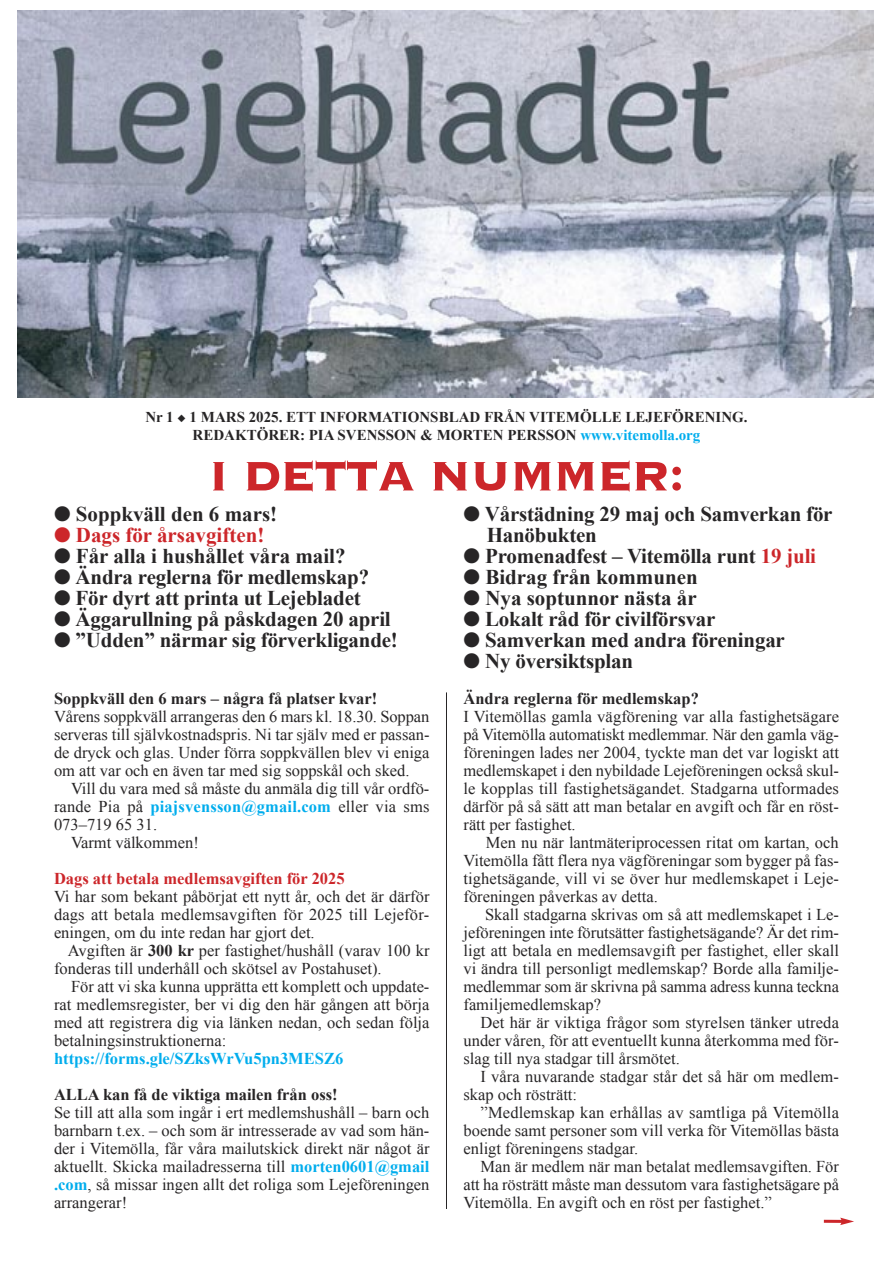
<style>
.page{position:relative;width:893px;height:1263px;background:#fff}
.page>*{position:absolute;margin:0;border:0;box-sizing:border-box;transform-origin:0 0}
.t1{font:700 54px "Copperplate";letter-spacing:-.03em;color:#cc262a}
.t2{font:700 21px "Times New Roman";letter-spacing:-.01em;color:#272526}
.t3{font:700 21px "Times New Roman";color:#cc262a}
.t4{font:16.5px "Times New Roman";color:#272526}
.t5{font:700 16.5px "Times New Roman";color:#272526}
.t6{font:700 16.5px "Times New Roman";color:#00aded}
.t7{font:700 16.5px "Times New Roman";color:#cc262a}
.t8{font:700 15px "Times New Roman";color:#272526}
.s1{color:#00aded}
.s2{font-weight:400;color:#272526}
.s3{font-weight:700}
.s4{font-weight:700;color:#00aded}
.s5{color:#cc262a}
</style>
<div class="page">
<hr style="left:446px;top:692px;width:1px;height:517px;background:#272526">
<hr style="left:824px;top:1220px;width:19px;height:3px;background:#cc262a">
<svg style="left:840px;top:1217px;width:14px;height:8px"></svg>
<img style="left:17px;top:10px;width:856px;height:387px">
<p class="t8" style="left:145px;top:408px;width:30px">Nr 1</p>
<p class="t8" style="left:190px;top:408px;width:559px">1 MARS 2025. ETT INFORMATIONSBLAD FRÅN VITEMÖLLE LEJEFÖRENING.</p>
<p class="t8" style="left:193px;top:426px;width:509px">REDAKTÖRER: PIA SVENSSON &amp; MORTEN PERSSON <span class="s1">www.vitemolla.org</span></p>
<p class="t1" style="left:208px;top:449px;width:478px">I DETTA NUMMER:</p>
<p class="t2" style="left:54px;top:503px;width:225px">● Soppkväll den 6 mars!</p>
<p class="t3" style="left:54px;top:524px;width:212px">● Dags för årsavgiften!</p>
<p class="t2" style="left:54px;top:545px;width:293px">● Får alla i hushållet våra mail?</p>
<p class="t2" style="left:54px;top:566px;width:317px">● Ändra reglerna för medlemskap?</p>
<p class="t2" style="left:54px;top:587px;width:308px">● För dyrt att printa ut Lejebladet</p>
<p class="t2" style="left:54px;top:608px;width:338px">● Äggarullning på påskdagen 20 april</p>
<p class="t2" style="left:54px;top:629px;width:345px">● ”Udden” närmar sig förverkligande!</p>
<p class="t5" style="left:54px;top:689px;width:325px">Soppkväll den 6 mars – några få platser kvar!</p>
<p class="t4" style="left:54px;top:707px;width:377px">Vårens soppkväll arrangeras den 6 mars kl. 18.30. Soppan</p>
<p class="t4" style="left:54px;top:725px;width:377px">serveras till självkostnadspris. Ni tar själv med er passan-</p>
<p class="t4" style="left:54px;top:743px;width:377px">de dryck och glas. Under förra soppkvällen blev vi eniga</p>
<p class="t4" style="left:54px;top:761px;width:357px">om att var och en även tar med sig soppskål och sked.</p>
<p class="t4" style="left:71px;top:779px;width:360px">Vill du vara med så måste du anmäla dig till vår ordfö-</p>
<p class="t6" style="left:54px;top:797px;width:377px"><span class="s2">rande Pia på</span> piajsvensson@gmail.com <span class="s2">eller via sms</span></p>
<p class="t4" style="left:54px;top:815px;width:105px">073–719 65 31.</p>
<p class="t4" style="left:71px;top:833px;width:129px">Varmt välkommen!</p>
<p class="t7" style="left:54px;top:869px;width:292px">Dags att betala medlemsavgiften för 2025</p>
<p class="t4" style="left:54px;top:887px;width:377px">Vi har som bekant påbörjat ett nytt år, och det är därför</p>
<p class="t4" style="left:54px;top:905px;width:377px">dags att betala medlemsavgiften för 2025 till Lejeför-</p>
<p class="t4" style="left:54px;top:923px;width:262px">eningen, om du inte redan har gjort det.</p>
<p class="t4" style="left:68px;top:941px;width:363px">Avgiften är <span class="s3">300 kr</span> per fastighet/hushåll (varav 100 kr</p>
<p class="t4" style="left:54px;top:959px;width:329px">fonderas till underhåll och skötsel av Postahuset).</p>
<p class="t4" style="left:71px;top:977px;width:360px">För att vi ska kunna upprätta ett komplett och uppdate-</p>
<p class="t4" style="left:54px;top:995px;width:377px">rat medlemsregister, ber vi dig den här gången att börja</p>
<p class="t4" style="left:54px;top:1013px;width:377px">med att registrera dig via länken nedan, och sedan följa</p>
<p class="t4" style="left:54px;top:1031px;width:174px">betalningsinstruktionerna:</p>
<p class="t6" style="left:54px;top:1049px;width:291px">https://forms.gle/SZksWrVu5pn3MESZ6</p>
<p class="t5" style="left:54px;top:1085px;width:285px">ALLA kan få de viktiga mailen från oss!</p>
<p class="t4" style="left:54px;top:1103px;width:377px">Se till att alla som ingår i ert medlemshushåll – barn och</p>
<p class="t4" style="left:54px;top:1121px;width:377px">barnbarn t.ex. – och som är intresserade av vad som hän-</p>
<p class="t4" style="left:54px;top:1139px;width:377px">der i Vitemölla, får våra mailutskick direkt när något är</p>
<p class="t4" style="left:54px;top:1157px;width:377px">aktuellt. Skicka mailadresserna till <span class="s4">morten0601@gmail</span></p>
<p class="t4" style="left:54px;top:1175px;width:377px"><span class="s4">.com</span>, så missar ingen allt det roliga som Lejeföreningen</p>
<p class="t4" style="left:54px;top:1193px;width:75px">arrangerar!</p>
<p class="t2" style="left:463px;top:503px;width:371px">● Vårstädning 29 maj och Samverkan för</p>
<p class="t2" style="left:487px;top:524px;width:112px">Hanöbukten</p>
<p class="t2" style="left:463px;top:545px;width:354px">● Promenadfest – Vitemölla runt <span class="s5">19 juli</span></p>
<p class="t2" style="left:463px;top:566px;width:236px">● Bidrag från kommunen</p>
<p class="t2" style="left:463px;top:587px;width:235px">● Nya soptunnor nästa år</p>
<p class="t2" style="left:463px;top:608px;width:254px">● Lokalt råd för civilförsvar</p>
<p class="t2" style="left:463px;top:629px;width:323px">● Samverkan med andra föreningar</p>
<p class="t2" style="left:463px;top:650px;width:171px">● Ny översiktsplan</p>
<p class="t5" style="left:463px;top:689px;width:237px">Ändra reglerna för medlemskap?</p>
<p class="t4" style="left:463px;top:707px;width:377px">I Vitemöllas gamla vägförening var alla fastighetsägare</p>
<p class="t4" style="left:463px;top:725px;width:377px">på Vitemölla automatiskt medlemmar. När den gamla väg-</p>
<p class="t4" style="left:463px;top:743px;width:377px">föreningen lades ner 2004, tyckte man det var logiskt att</p>
<p class="t4" style="left:463px;top:761px;width:377px">medlemskapet i den nybildade Lejeföreningen också skul-</p>
<p class="t4" style="left:463px;top:779px;width:377px">le kopplas till fastighetsägandet. Stadgarna utformades</p>
<p class="t4" style="left:463px;top:797px;width:377px">därför på så sätt att man betalar en avgift och får en röst-</p>
<p class="t4" style="left:463px;top:815px;width:114px">rätt per fastighet.</p>
<p class="t4" style="left:486px;top:833px;width:355px">Men nu när lantmäteriprocessen ritat om kartan, och</p>
<p class="t4" style="left:463px;top:851px;width:377px">Vitemölla fått flera nya vägföreningar som bygger på fas-</p>
<p class="t4" style="left:463px;top:869px;width:377px">tighetsägande, vill vi se över hur medlemskapet i Leje-</p>
<p class="t4" style="left:463px;top:887px;width:196px">föreningen påverkas av detta.</p>
<p class="t4" style="left:485px;top:905px;width:355px">Skall stadgarna skrivas om så att medlemskapet i Le-</p>
<p class="t4" style="left:463px;top:923px;width:377px">jeföreningen inte förutsätter fastighetsägande? Är det rim-</p>
<p class="t4" style="left:463px;top:941px;width:377px">ligt att betala en medlemsavgift per fastighet, eller skall</p>
<p class="t4" style="left:463px;top:959px;width:377px">vi ändra till personligt medlemskap? Borde alla familje-</p>
<p class="t4" style="left:463px;top:977px;width:377px">medlemmar som är skrivna på samma adress kunna teckna</p>
<p class="t4" style="left:463px;top:995px;width:139px">familjemedlemskap?</p>
<p class="t4" style="left:480px;top:1013px;width:360px">Det här är viktiga frågor som styrelsen tänker utreda</p>
<p class="t4" style="left:463px;top:1031px;width:377px">under våren, för att eventuellt kunna återkomma med för-</p>
<p class="t4" style="left:463px;top:1049px;width:218px">slag till nya stadgar till årsmötet.</p>
<p class="t4" style="left:480px;top:1067px;width:360px">I våra nuvarande stadgar står det så här om medlem-</p>
<p class="t4" style="left:463px;top:1085px;width:115px">skap och rösträtt:</p>
<p class="t4" style="left:480px;top:1103px;width:360px">”Medlemskap kan erhållas av samtliga på Vitemölla</p>
<p class="t4" style="left:463px;top:1121px;width:377px">boende samt personer som vill verka för Vitemöllas bästa</p>
<p class="t4" style="left:463px;top:1139px;width:176px">enligt föreningens stadgar.</p>
<p class="t4" style="left:480px;top:1157px;width:360px">Man är medlem när man betalat medlemsavgiften. För</p>
<p class="t4" style="left:463px;top:1175px;width:377px">att ha rösträtt måste man dessutom vara fastighetsägare på</p>
<p class="t4" style="left:463px;top:1193px;width:310px">Vitemölla. En avgift och en röst per fastighet.”</p>
</div>
